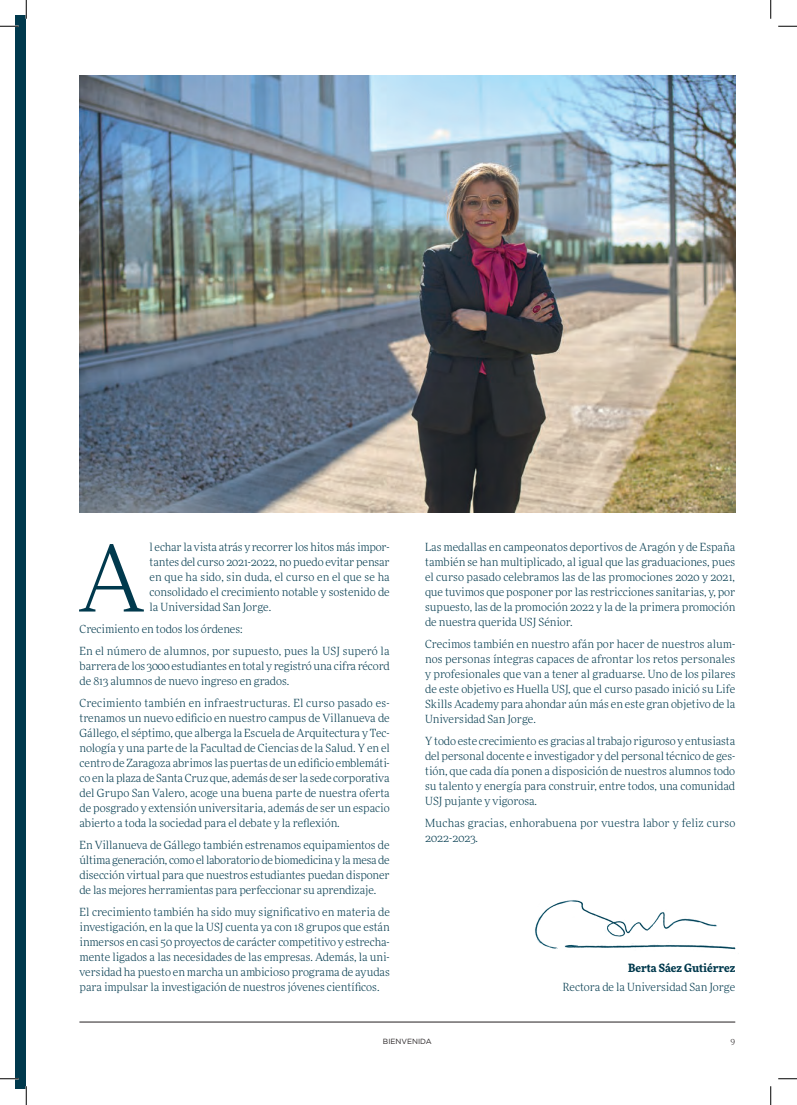
<style>
.page{position:relative;width:797px;height:1105px;background:#fff}
.page>*{position:absolute;margin:0;border:0;box-sizing:border-box;transform-origin:0 0}
.t1{font:300 93px "More Pro";color:#00394d}
.t2{font:300 11.25px/15px "More Pro";color:#00394d;text-align:justify}
.t3{font:300 11.25px/15px "More Pro";letter-spacing:.02em;color:#00394d}
.t4{font:700 11.25px "More Pro";color:#00394d}
.t5{font:300 8.75px "More Pro";color:#231f20}
.t6{font:7.5px "Gotham";color:#231f20}
</style>
<div class="page">
<div style="left:16px;top:16px;width:10px;height:1073px;background:#00394d"></div>
<hr style="left:79px;top:1022px;width:656px;height:1px;background:#231f20">
<img style="left:535px;top:900px;width:201px;height:50px">
<img style="left:79px;top:76px;width:656px;height:437px">
<svg style="left:0;top:25px;width:19px;height:2px"></svg>
<svg style="left:778px;top:25px;width:19px;height:2px"></svg>
<svg style="left:0;top:1078px;width:19px;height:1px"></svg>
<svg style="left:778px;top:1078px;width:19px;height:1px"></svg>
<svg style="left:25px;top:0;width:2px;height:19px"></svg>
<svg style="left:25px;top:1086px;width:2px;height:19px"></svg>
<svg style="left:770px;top:0;width:1px;height:19px"></svg>
<svg style="left:770px;top:1086px;width:1px;height:19px"></svg>
<p class="t2" style="left:150px;top:539px;width:242px">l echar la vista atrás y recorrer los hitos más impor&shy;tantes del curso 2021-2022, no puedo evitar pensar en que ha sido, sin duda, el curso en el que se ha consolidado el crecimiento notable y sostenido de la Universidad San Jorge.</p>
<p class="t2" style="left:80px;top:618px;width:311px;line-height:22.1px">Crecimiento en todos los órdenes:<br>En el número de alumnos, por supuesto, pues la USJ superó la</p>
<p class="t2" style="left:80px;top:658px;width:311px">barrera de los 3000 estudiantes en total y registró una cifra récord de 813 alumnos de nuevo ingreso en grados.</p>
<p class="t2" style="left:80px;top:695px;width:312px">Crecimiento también en infraestructuras. El curso pasado es&shy;trenamos un nuevo edificio en nuestro campus de Villanueva de Gállego, el séptimo, que alberga la Escuela de Arquitectura y Tec&shy;nología y una parte de la Facultad de Ciencias de la Salud. Y en el centro de Zaragoza abrimos las puertas de un edificio emblemáti&shy;co en la plaza de Santa Cruz que, además de ser la sede corporativa del Grupo San Valero, acoge una buena parte de nuestra oferta de posgrado y extensión universitaria, además de ser un espacio abierto a toda la sociedad para el debate y la reflexión.</p>
<p class="t2" style="left:80px;top:837px;width:311px">En Villanueva de Gállego también estrenamos equipamientos de última generación, como el laboratorio de biomedicina y la mesa de disección virtual para que nuestros estudiantes puedan disponer de las mejores herramientas para perfeccionar su aprendizaje.</p>
<p class="t2" style="left:80px;top:904px;width:312px">El crecimiento también ha sido muy significativo en materia de investigación, en la que la USJ cuenta ya con 18 grupos que están inmersos en casi 50 proyectos de carácter competitivo y estrecha&shy;mente ligados a las necesidades de las empresas. Además, la uni&shy;versidad ha puesto en marcha un ambicioso programa de ayudas para impulsar la investigación de nuestros jóvenes científicos.</p>
<h1 class="t1" style="left:78px;top:518px;width:69px">A</h1>
<p class="t2" style="left:425px;top:539px;width:312px">Las medallas en campeonatos deportivos de Aragón y de España también se han multiplicado, al igual que las graduaciones, pues el curso pasado celebramos las de las promociones 2020 y 2021, que tuvimos que posponer por las restricciones sanitarias, y, por supuesto, las de la promoción 2022 y la de la primera promoción de nuestra querida USJ Sénior.</p>
<p class="t2" style="left:425px;top:636px;width:312px">Crecimos también en nuestro afán por hacer de nuestros alum&shy;nos personas íntegras capaces de afrontar los retos personales y profesionales que van a tener al graduarse. Uno de los pilares de este objetivo es Huella USJ, que el curso pasado inició su Life Skills Academy para ahondar aún más en este gran objetivo de la Universidad San Jorge.</p>
<p class="t2" style="left:425px;top:733px;width:311px">Y todo este crecimiento es gracias al trabajo riguroso y entusiasta del personal docente e investigador y del personal técnico de ges&shy;tión, que cada día ponen a disposición de nuestros alumnos todo su talento y energía para construir, entre todos, una comunidad USJ pujante y vigorosa.</p>
<p class="t3" style="left:425px;top:815px;width:312px">Muchas gracias, enhorabuena por vuestra labor y feliz curso<br>2022-2023.</p>
<p class="t4" style="left:628px;top:960px;width:109px">Berta Sáez Gutiérrez</p>
<p class="t2" style="left:563px;top:979px;width:174px">Rectora de la Universidad San Jorge</p>
<p class="t6" style="left:383px;top:1036px;width:50px">BIENVENIDA</p>
<p class="t5" style="left:730px;top:1036px;width:6px">9</p>
</div>
